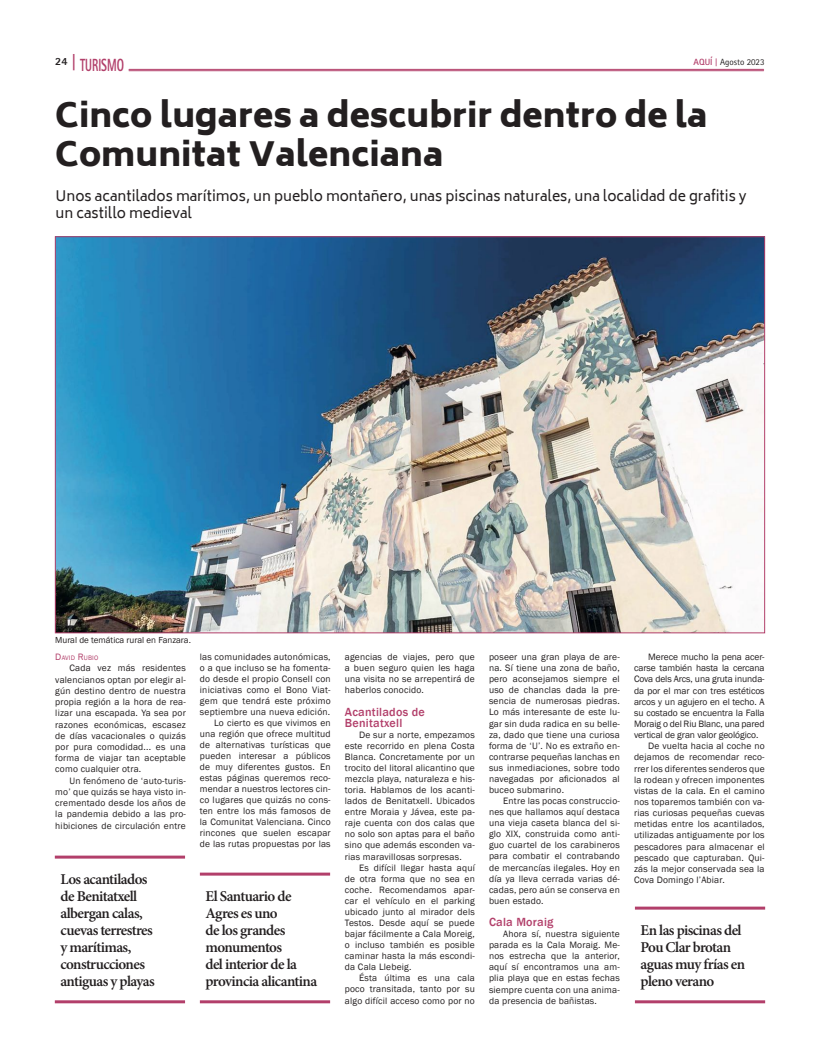
<style>
.page{position:relative;width:820px;height:1049px;background:#fff}
.page>*{position:absolute;margin:0;border:0;box-sizing:border-box;transform-origin:0 0}
.t1{font:900 33px/39.6px "Biryani";color:#231f20}
.t2{font:800 17.6px "Rotis Sans Serif Std";color:#b23f6a;scale:.64 1}
.t3{font:600 15px/17px "Minion Pro";letter-spacing:-.04em;color:#231f20}
.t4{font:14px/16.8px "Biryani";color:#231f20}
.t5{font:500 12.1px/11.1px "Franklin Gothic";letter-spacing:.02em;color:#b23f6a}
.t6{font:800 11px "Rotis Sans Serif Std";color:#231f20}
.t7{font:9.5px/11.1px "Franklin Gothic";letter-spacing:.02em;color:#231f20;text-align:justify}
.t8{font:9.5px "Franklin Gothic";letter-spacing:-.005em;color:#231f20}
.t9{font:9px "Franklin Gothic";color:#231f20}
.t10{font:9px "Rotis Sans Serif Std";color:#231f20}
.t11{font:6.7px "Franklin Gothic";letter-spacing:.03em;color:#b23f6a}
.s1{font-size:18.2px}
.s2{font-weight:700;color:#b23f6a}
.s3{font-family:"Rotis Serif Std";font-weight:700;color:#b23f6a}
.s4{font-size:9.5px}
</style>
<div class="page">
<img style="left:57px;top:238px;width:705px;height:393px">
<hr style="left:55px;top:855px;width:130px;height:3px;background:#b23f6a">
<hr style="left:55px;top:1000px;width:130px;height:3px;background:#b23f6a">
<hr style="left:200px;top:872px;width:130px;height:3px;background:#b23f6a">
<hr style="left:200px;top:1000px;width:130px;height:3px;background:#b23f6a">
<hr style="left:634px;top:906px;width:130px;height:3px;background:#b23f6a">
<hr style="left:634px;top:1000px;width:130px;height:3px;background:#b23f6a">
<hr style="left:129px;top:69px;width:634px;height:1px;background:#b23f6a">
<hr style="left:129px;top:71px;width:634px;height:1px;background:#b23f6a">
<h2 class="t2" style="left:72px;top:54px;width:83px"><span class="s1">|</span> TURISMO</h2>
<p class="t6" style="left:55px;top:54px;width:14px">24</p>
<p class="t10" style="left:693px;top:57px;width:72px"><span class="s2">AQUÍ</span> <span class="s3">|</span> Agosto 2023</p>
<h1 class="t1" style="left:55px;top:96px;width:653px">Cinco lugares a descubrir dentro de la<br>Comunitat Valenciana</h1>
<h3 class="t4" style="left:55px;top:188px;width:692px">Unos acantilados marítimos, un pueblo montañero, unas piscinas naturales, una localidad de grafitis y un castillo medieval</h3>
<p class="t9" style="left:55px;top:634px;width:137px">Mural de temática rural en Fanzara.</p>
<p class="t7" style="left:200px;top:652px;width:132px;text-align:right">las comunidades autonómicas, o a que incluso se ha fomenta&shy;do desde el propio Consell con iniciativas como el Bono Viat&shy;gem que tendrá este próximo septiembre una nueva edición.<br>Lo cierto es que vivimos en una región que ofrece multitud de alternativas turísticas que pueden interesar a públicos de muy diferentes gustos. En estas páginas queremos reco&shy;mendar a nuestros lectores cin&shy;co lugares que quizás no cons&shy;ten entre los más famosos de la Comunitat Valenciana. Cinco rincones que suelen escapar de las rutas propuestas por las</p>
<p class="t7" style="left:345px;top:652px;width:131px">agencias de viajes, pero que a buen seguro quien les haga una visita no se arrepentirá de haberlos conocido.</p>
<p class="t7" style="left:489px;top:651px;width:132px">poseer una gran playa de are&shy;na. Sí tiene una zona de baño, pero aconsejamos siempre el uso de chanclas dada la pre&shy;sencia de numerosas piedras.<br>Lo más interesante de este lu&shy;gar sin duda radica en su belle&shy;za, dado que tiene una curiosa forma de ‘U’. No es extraño en&shy;contrarse pequeñas lanchas en sus inmediaciones, sobre todo navegadas por aficionados al buceo submarino.</p>
<p class="t7" style="left:489px;top:795px;width:132px;text-indent:14px">Entre las pocas construccio&shy;nes que hallamos aquí destaca una vieja caseta blanca del si&shy;glo XIX, construida como anti&shy;guo cuartel de los carabineros para combatir el contrabando de mercancías ilegales. Hoy en día ya lleva cerrada varias dé&shy;cadas, pero aún se conserva en buen estado.</p>
<p class="t5" style="left:489px;top:916px;width:66px">Cala Moraig</p>
<p class="t7" style="left:489px;top:928px;width:132px;text-indent:14px">Ahora sí, nuestra siguiente parada es la Cala Moraig. Me&shy;nos estrecha que la anterior, aquí sí encontramos una am&shy;plia playa que en estas fechas siempre cuenta con una anima&shy;da presencia de bañistas.</p>
<p class="t8" style="left:648px;top:651px;width:118px">Merece mucho la pena acer-</p>
<p class="t8" style="left:633px;top:662px;width:132px">carse también hasta la cercana</p>
<p class="t8" style="left:633px;top:673px;width:132px">Cova dels Arcs, una gruta inunda-</p>
<p class="t8" style="left:633px;top:684px;width:132px">da por el mar con tres estéticos</p>
<p class="t8" style="left:633px;top:696px;width:132px">arcos y un agujero en el techo. A</p>
<p class="t8" style="left:633px;top:707px;width:132px">su costado se encuentra la Falla</p>
<p class="t8" style="left:633px;top:718px;width:132px">Moraig o del Riu Blanc, una pared</p>
<p class="t8" style="left:633px;top:729px;width:126px">vertical de gran valor geológico.</p>
<p class="t7" style="left:648px;top:741px;width:118px">De vuelta hacia al coche no</p>
<p class="t7" style="left:633px;top:752px;width:132px">dejamos de recomendar reco-</p>
<p class="t7" style="left:633px;top:763px;width:132px">rrer los diferentes senderos que</p>
<p class="t7" style="left:633px;top:774px;width:132px">la rodean y ofrecen imponentes</p>
<p class="t7" style="left:633px;top:785px;width:132px">vistas de la cala. En el camino</p>
<p class="t7" style="left:633px;top:796px;width:132px">nos toparemos también con va-</p>
<p class="t7" style="left:633px;top:808px;width:132px">rias curiosas pequeñas cuevas</p>
<p class="t7" style="left:633px;top:819px;width:132px">metidas entre los acantilados,</p>
<p class="t7" style="left:633px;top:830px;width:132px">utilizadas antiguamente por los</p>
<p class="t7" style="left:633px;top:841px;width:132px">pescadores para almacenar el</p>
<p class="t7" style="left:633px;top:852px;width:132px">pescado que capturaban. Qui-</p>
<p class="t7" style="left:633px;top:863px;width:132px">zás la mejor conservada sea la</p>
<p class="t11" style="left:55px;top:654px;width:44px"><span class="s4">D</span>AVID <span class="s4">R</span>UBIO</p>
<p class="t7" style="left:55px;top:663px;width:132px;text-indent:14px">Cada vez más residentes valencianos optan por elegir al&shy;gún destino dentro de nuestra propia región a la hora de rea&shy;lizar una escapada. Ya sea por razones económicas, escasez de días vacacionales o quizás por pura comodidad... es una forma de viajar tan aceptable como cualquier otra.</p>
<p class="t7" style="left:55px;top:775px;width:132px;text-indent:14px">Un fenómeno de ‘auto-turis&shy;mo’ que quizás se haya visto in&shy;crementado desde los años de la pandemia debido a las pro&shy;hibiciones de circulación entre</p>
<p class="t5" style="left:345px;top:706px;width:81px">Acantilados de<br>Benitatxell</p>
<p class="t7" style="left:345px;top:729px;width:131px;text-indent:14px">De sur a norte, empezamos este recorrido en plena Costa Blanca. Concretamente por un trocito del litoral alicantino que mezcla playa, naturaleza e his&shy;toria. Hablamos de los acanti&shy;lados de Benitatxell. Ubicados entre Moraia y Jávea, este pa&shy;raje cuenta con dos calas que no solo son aptas para el baño sino que además esconden va&shy;rias maravillosas sorpresas.</p>
<p class="t7" style="left:345px;top:862px;width:131px;text-indent:14px">Es difícil llegar hasta aquí de otra forma que no sea en coche. Recomendamos apar&shy;car el vehículo en el parking ubicado junto al mirador dels Testos. Desde aquí se puede bajar fácilmente a Cala Moreig, o incluso también es posible caminar hasta la más escondi&shy;da Cala Llebeig.</p>
<p class="t7" style="left:345px;top:973px;width:131px;text-indent:14px">Ésta última es una cala poco transitada, tanto por su algo difícil acceso como por no</p>
<h3 class="t3" style="left:60px;top:871px;width:88px">Los acantilados</h3>
<p class="t7" style="left:633px;top:874px;width:92px">Cova Domingo l’Abiar.</p>
<h3 class="t3" style="left:60px;top:888px;width:96px">de Benitatxell albergan calas, cuevas terrestres y marítimas, construcciones antiguas y playas</h3>
<h3 class="t3" style="left:205px;top:888px;width:113px">El Santuario de<br>Agres es uno<br>de los grandes monumentos<br>del interior de la provincia alicantina</h3>
<h3 class="t3" style="left:640px;top:922px;width:106px">En las piscinas del<br>Pou Clar brotan aguas muy frías en pleno verano</h3>
</div>
